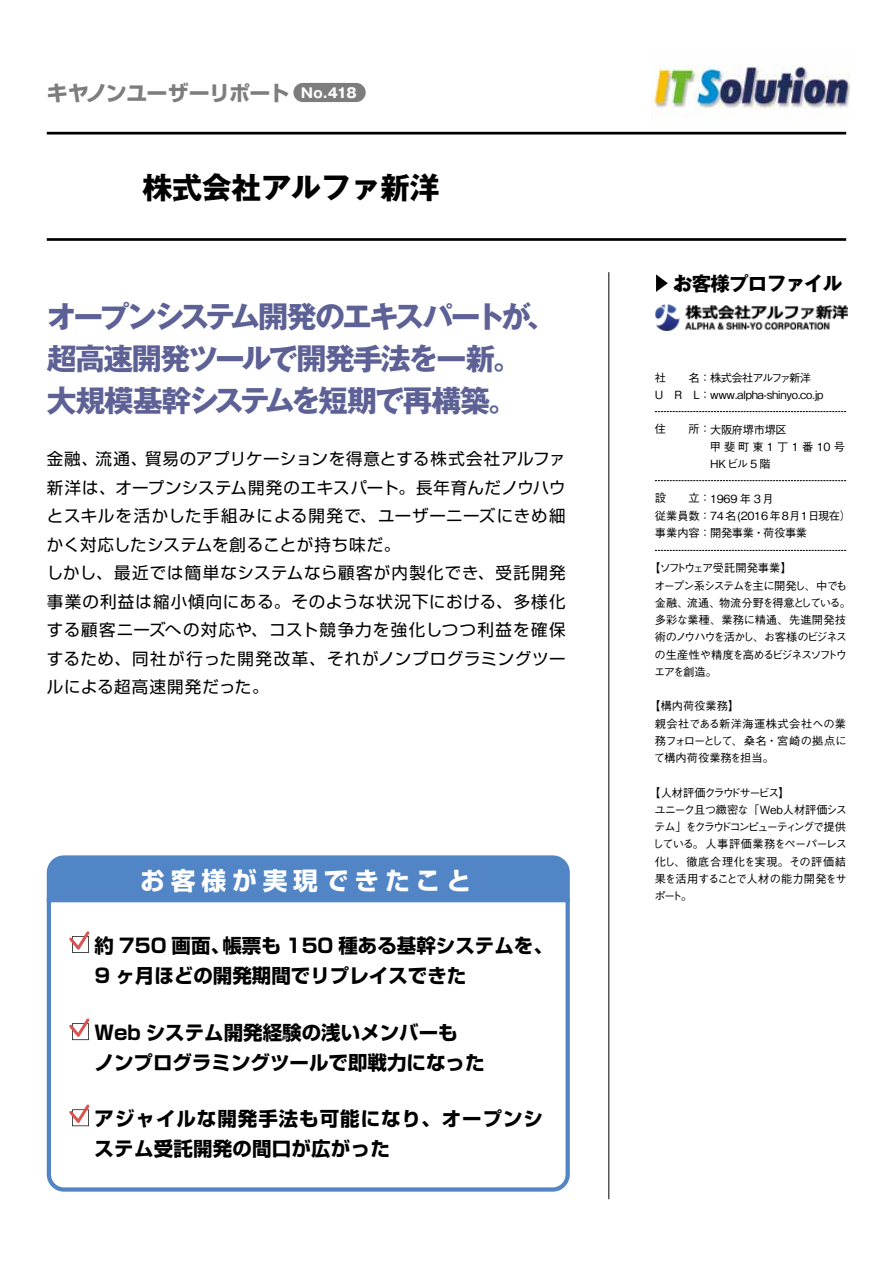
<style>
.page{position:relative;width:893px;height:1263px;background:#fff}
.page>*{position:absolute;margin:0;border:0;box-sizing:border-box;transform-origin:0 0}
.t1{font:700 30px/42px "Gothic MB101 Pro";letter-spacing:-.075em;color:#5d6195}
.t2{font:700 30px "Gothic MB101 Pro";letter-spacing:-.01em;color:#000}
.t3{font:700 24.75px "Shin Go Pro";letter-spacing:.235em;color:#fff}
.t4{font:700 21px "Shin Go Pro";letter-spacing:-.025em;color:#7d7d7d}
.t5{font:700 19.5px/30px "Shin Go Pro";color:#000}
.t6{font:700 19.5px/30px "Shin Go Pro";letter-spacing:.05em;color:#000}
.t7{font:700 19.5px "Gothic MB101 Pro";letter-spacing:-.04em;color:#000}
.t8{font:16.5px/28.5px "Shin Go Pro";letter-spacing:.05em;color:#000}
.t9{font:500 11.25px/17.2px "Gothic BBB Pro";letter-spacing:-.095em;color:#000}
.t10{font:500 11.25px/17.2px "Gothic BBB Pro";letter-spacing:-.085em;color:#000}
.t11{font:500 11.25px/17.2px "Gothic BBB Pro";letter-spacing:-.03em;color:#000}
.t12{font:500 11.25px/17.2px "Gothic BBB Pro";color:#000}
.t13{font:500 11.25px/17.2px "Gothic BBB Pro";letter-spacing:.14em;color:#000}
</style>
<div class="page">
<svg style="left:46px;top:913px;width:524px;height:279px"></svg>
<svg style="left:46px;top:855px;width:524px;height:58px"></svg>
<svg style="left:69px;top:931px;width:21px;height:22px"></svg>
<svg style="left:69px;top:1018px;width:21px;height:22px"></svg>
<hr style="left:608px;top:272px;width:1px;height:927px;background:#000">
<svg style="left:69px;top:1104px;width:21px;height:22px"></svg>
<div style="left:293px;top:83px;width:73px;height:19px;background:#7d7d7d;border-radius:10px"></div>
<img style="left:651px;top:65px;width:200px;height:53px">
<hr style="left:47px;top:132px;width:799px;height:3px;background:#000">
<hr style="left:47px;top:238px;width:799px;height:3px;background:#000">
<svg style="left:655px;top:411px;width:191px;height:1px"></svg>
<svg style="left:655px;top:480px;width:191px;height:1px"></svg>
<svg style="left:655px;top:550px;width:191px;height:1px"></svg>
<img style="left:655px;top:304px;width:192px;height:26px">
<svg style="left:656px;top:274px;width:12px;height:18px"></svg>
<p class="t4" style="left:47px;top:77px;width:311px">キヤノンユーザーリポート <sup>No.418</sup></p>
<h1 class="t2" style="left:142px;top:162px;width:299px">株式会社アルファ新洋</h1>
<h1 class="t1" style="left:47px;top:292px;width:511px">オープンシステム開発のエキスパートが、超高速開発ツールで開発手法を一新。大規模基幹システムを短期で再構築。</h1>
<p class="t8" style="left:47px;top:443px;width:520px">金融、流通、貿易のアプリケーションを得意とする株式会社アルファ新洋は、オープンシステム開発のエキスパート。長年育んだノウハウとスキルを活かした手組みによる開発で、ユーザーニーズにきめ細かく対応したシステムを創ることが持ち味だ。<br>しかし、最近では簡単なシステムなら顧客が内製化でき、受託開発事業の利益は縮小傾向にある。そのような状況下における、多様化する顧客ニーズへの対応や、コスト競争力を強化しつつ利益を確保するため、同社が行った開発改革、それがノンプログラミングツールによる超高速開発だった。</p>
<h2 class="t3" style="left:140px;top:861px;width:332px">お客様が実現できたこと</h2>
<p class="t5" style="left:95px;top:929px;width:460px">約 750 画面、帳票も 150 種ある基幹システムを、<br>9 ヶ月ほどの開発期間でリプレイスできた</p>
<p class="t5" style="left:95px;top:1015px;width:391px">Web システム開発経験の浅いメンバーも<br>ノンプログラミングツールで即戦力になった</p>
<p class="t6" style="left:95px;top:1101px;width:450px">アジャイルな開発手法も可能になり、オープンシステム受託開発の間口が広がった</p>
<p class="t7" style="left:673px;top:267px;width:171px">お客様プロファイル</p>
<p class="t11" style="left:655px;top:367px;width:170px;text-indent:34px">名：株式会社アルファ新洋<br>U R L：www.alpha-shinyo.co.jp</p>
<p class="t13" style="left:710px;top:419px;width:137px;text-indent:-21px">所：大阪府堺市堺区<br>甲斐町東1丁1番10号<br>HKビル5 階</p>
<p class="t11" style="left:655px;top:488px;width:198px;text-indent:34px">立：1969 年 3 月<br>従業員数：74名(2016年8月1日現在）事業内容：開発事業・荷役事業</p>
<p class="t9" style="left:654px;top:558px;width:198px;text-indent:-5px">【ソフトウェア受託開発事業】<br>オープン系システムを主に開発し、中でも金融、流通、物流分野を得意としている。多彩な業種、業務に精通、先進開発技術のノウハウを活かし、お客様のビジネスの生産性や精度を高めるビジネスソフトウエアを創造。</p>
<p class="t12" style="left:654px;top:696px;width:194px;text-indent:-5px">【構内荷役業務】<br>親会社である新洋海運株式会社への業務フォローとして、桑名・宮崎の拠点にて構内荷役業務を担当。</p>
<p class="t10" style="left:649px;top:782px;width:199px">【人材評価クラウドサービス】<br>ユニーク且つ緻密な「Web人材評価システム」をクラウドコンピューティングで提供している。人事評価業務をペーパーレス化し、徹底合理化を実現。その評価結果を活用することで人材の能力開発をサポート。</p>
<p class="t11" style="left:655px;top:367px;width:13px">社</p>
<p class="t11" style="left:655px;top:419px;width:13px">住</p>
<p class="t11" style="left:655px;top:488px;width:13px">設</p>
</div>
